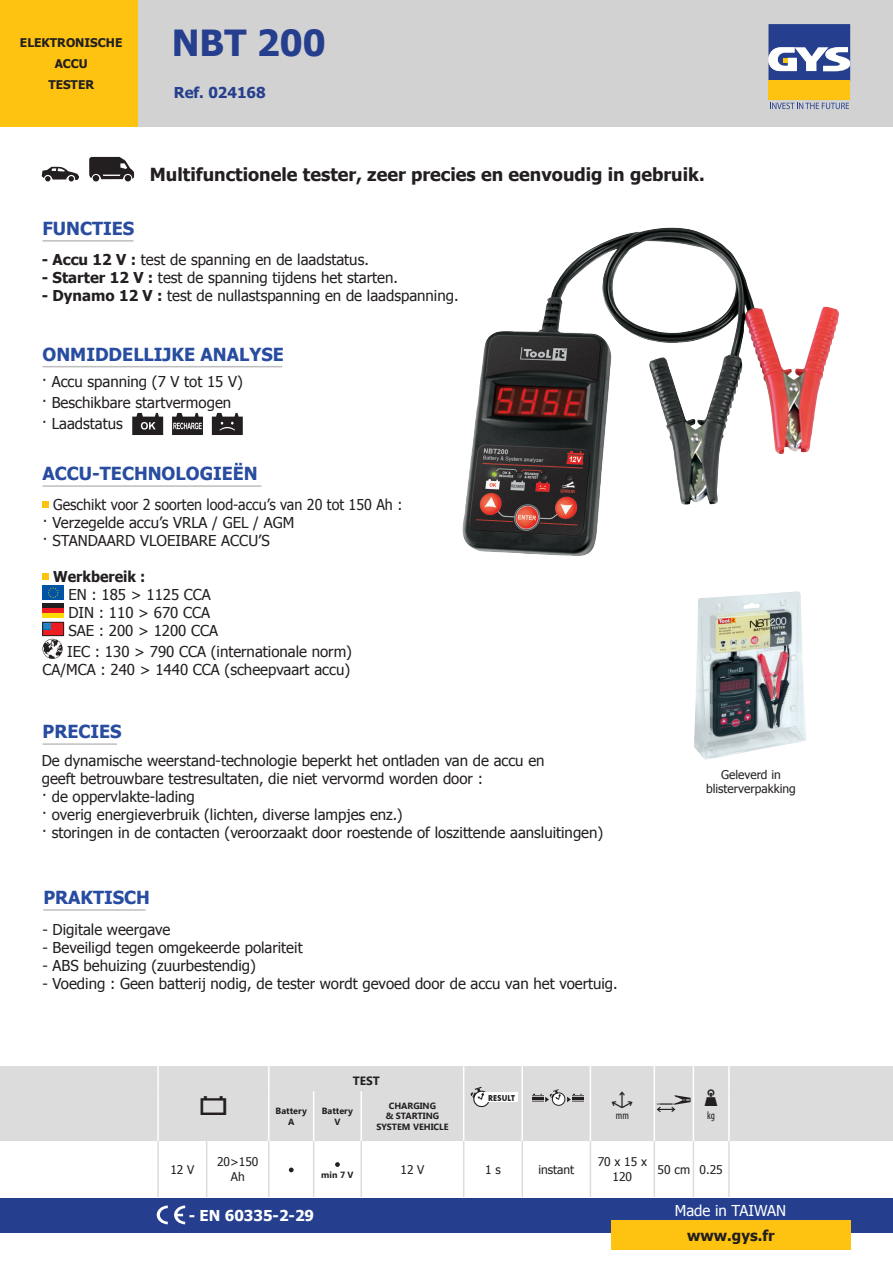
<style>
.page{position:relative;width:893px;height:1263px;background:#fff}
.page>*{position:absolute;margin:0;border:0;box-sizing:border-box;transform-origin:0 0}
.t1{font:700 36px "Tahoma";color:#253f8e}
.t2{font:700 18px "Tahoma";color:#274ca0}
.t3{font:700 18px "Tahoma";color:#231f20}
.t4{font:15px "Tahoma";color:#231f20}
.t5{font:15px "Tahoma";color:#231f20;scale:.95 1}
.t6{font:700 15px "Tahoma";color:#fff}
.t7{font:15px "Tahoma";color:#fff}
.t8{font:700 15px "Tahoma";color:#231f20;scale:.95 1}
.t9{font:700 15px "Tahoma";color:#253f8e}
.t10{font:700 15px "Tahoma";color:#231f20}
.t11{font:12px/14.4px "Tahoma";color:#231f20;text-align:center}
.t12{font:700 12px "Tahoma";color:#231f20}
.t13{font:700 12px "Segoe UI";color:#231f20}
.Normal_7pt_condensed{font:condensed 10.95px "Myriad Pro";color:#231f20;scale:.95 1}
.t14{font:700 9px/10.8px "Segoe UI";color:#231f20;text-align:center}
.t15{font:700 8.85px "Futura";color:#231f20;scale:.9 1}
.s1{font-weight:700}
</style>
<div class="page">
<div style="left:137px;top:0;width:756px;height:127px;background:#d2d2d2"></div>
<div style="left:0;top:1198px;width:893px;height:34px;background:#253f8e"></div>
<div style="left:768px;top:81px;width:82px;height:19px;background:#fec210"></div>
<svg style="left:768px;top:24px;width:82px;height:57px;background:#6575a9"></svg>
<svg style="left:770px;top:103px;width:79px;height:6px"></svg>
<div style="left:0;top:0;width:137px;height:127px;background:#fec210"></div>
<div style="left:611px;top:1220px;width:239px;height:30px;background:#fec210"></div>
<div style="left:0;top:1066px;width:893px;height:75px;background:#dcdcdc"></div>
<hr style="left:157px;top:1066px;width:2px;height:25px;background:#fff">
<hr style="left:268px;top:1066px;width:2px;height:25px;background:#fff">
<svg style="left:463px;top:1066px;width:1px;height:25px"></svg>
<hr style="left:521px;top:1066px;width:2px;height:25px;background:#fff">
<svg style="left:590px;top:1066px;width:1px;height:25px"></svg>
<hr style="left:728px;top:1066px;width:2px;height:25px;background:#fff">
<hr style="left:157px;top:1091px;width:2px;height:50px;background:#fff">
<hr style="left:268px;top:1091px;width:2px;height:50px;background:#fff">
<hr style="left:313px;top:1091px;width:1px;height:50px;background:#fff">
<hr style="left:360px;top:1091px;width:2px;height:50px;background:#fff">
<hr style="left:463px;top:1091px;width:1px;height:50px;background:#fff">
<hr style="left:521px;top:1091px;width:2px;height:50px;background:#fff">
<hr style="left:590px;top:1091px;width:1px;height:50px;background:#fff">
<hr style="left:654px;top:1091px;width:1px;height:50px;background:#fff">
<hr style="left:693px;top:1091px;width:1px;height:50px;background:#fff">
<hr style="left:728px;top:1091px;width:2px;height:50px;background:#fff">
<hr style="left:157px;top:1141px;width:2px;height:56px;background:#dcdcdc">
<hr style="left:728px;top:1141px;width:2px;height:56px;background:#dcdcdc">
<svg style="left:470px;top:1087px;width:19px;height:20px"></svg>
<div style="left:484px;top:1092px;width:34px;height:10px;background:#fff"></div>
<svg style="left:531px;top:1089px;width:53px;height:17px"></svg>
<svg style="left:654px;top:1066px;width:40px;height:46px"></svg>
<svg style="left:206px;top:1141px;width:488px;height:56px"></svg>
<svg style="left:157px;top:1205px;width:11px;height:19px"></svg>
<svg style="left:174px;top:1205px;width:11px;height:19px"></svg>
<svg style="left:42px;top:167px;width:37px;height:14px"></svg>
<svg style="left:89px;top:157px;width:45px;height:24px"></svg>
<svg style="left:43px;top:501px;width:6px;height:6px"></svg>
<svg style="left:43px;top:573px;width:6px;height:6px"></svg>
<div style="left:43px;top:586px;width:21px;height:14px;background:#0353a5"></div>
<svg style="left:48px;top:587px;width:11px;height:11px"></svg>
<hr style="left:43px;top:604px;width:21px;height:4px;background:#231f20">
<div style="left:43px;top:613px;width:21px;height:5px;background:#ffdc01"></div>
<div style="left:43px;top:608px;width:21px;height:5px;background:#ee1d23"></div>
<svg style="left:43px;top:622px;width:21px;height:37px"></svg>
<hr style="left:43px;top:240px;width:90px;height:2px;background:#bebebe">
<hr style="left:43px;top:485px;width:218px;height:2px;background:#bebebe">
<hr style="left:43px;top:743px;width:74px;height:2px;background:#bebebe">
<hr style="left:43px;top:366px;width:239px;height:1px;background:#bebebe">
<svg style="left:132px;top:413px;width:31px;height:22px"></svg>
<svg style="left:172px;top:413px;width:31px;height:22px"></svg>
<svg style="left:212px;top:413px;width:31px;height:22px"></svg>
<hr style="left:43px;top:909px;width:103px;height:2px;background:#bebebe">
<img style="left:462px;top:232px;width:276px;height:324px">
<img style="left:694px;top:591px;width:112px;height:169px">
<p class="t12" style="left:20px;top:34px;width:104px">ELEKTRONISCHE</p>
<p class="t1" style="left:172px;top:18px;width:155px">NBT 200</p>
<p class="t12" style="left:55px;top:55px;width:35px">ACCU</p>
<p class="t12" style="left:48px;top:76px;width:47px">TESTER</p>
<p class="t9" style="left:174px;top:82px;width:93px">Ref. 024168</p>
<p class="t3" style="left:150px;top:162px;width:556px">Multifunctionele tester, zeer precies en eenvoudig in gebruik.</p>
<p class="t2" style="left:43px;top:216px;width:93px">FUNCTIES</p>
<p class="t4" style="left:42px;top:249px;width:329px"><span class="s1">- Accu 12 V :</span> test de spanning en de laadstatus.</p>
<p class="t4" style="left:42px;top:267px;width:358px"><span class="s1">- Starter 12 V :</span> test de spanning tijdens het starten.</p>
<p class="t4" style="left:42px;top:285px;width:418px"><span class="s1">- Dynamo 12 V :</span> test de nullastspanning en de laadspanning.</p>
<p class="t2" style="left:43px;top:341px;width:243px">ONMIDDELLIJKE ANALYSE</p>
<p class="t4" style="left:42px;top:371px;width:203px">· Accu spanning (7 V tot 15 V)</p>
<p class="t4" style="left:42px;top:392px;width:191px">· Beschikbare startvermogen</p>
<p class="t4" style="left:42px;top:413px;width:83px">· Laadstatus</p>
<p class="t2" style="left:43px;top:461px;width:217px">ACCU-TECHNOLOGIEËN</p>
<p class="t5" style="left:53px;top:494px;width:369px">Geschikt voor 2 soorten lood-accu’s van 20 tot 150 Ah :</p>
<p class="t4" style="left:43px;top:512px;width:253px">· Verzegelde accu’s VRLA / GEL / AGM</p>
<p class="t4" style="left:43px;top:530px;width:229px">· STANDAARD VLOEIBARE ACCU’S</p>
<p class="t8" style="left:53px;top:566px;width:99px">Werkbereik :</p>
<p class="t4" style="left:68px;top:584px;width:144px">EN : 185 &gt; 1125 CCA</p>
<p class="t4" style="left:68px;top:602px;width:143px">DIN : 110 &gt; 670 CCA</p>
<p class="t4" style="left:68px;top:620px;width:151px">SAE : 200 &gt; 1200 CCA</p>
<p class="t4" style="left:67px;top:641px;width:286px">IEC : 130 &gt; 790 CCA (internationale norm)</p>
<p class="t4" style="left:43px;top:659px;width:309px">CA/MCA : 240 &gt; 1440 CCA (scheepvaart accu)</p>
<p class="t2" style="left:43px;top:719px;width:81px">PRECIES</p>
<p class="t4" style="left:42px;top:750px;width:504px">De dynamische weerstand-technologie beperkt het ontladen van de accu en</p>
<p class="t4" style="left:42px;top:768px;width:443px">geeft betrouwbare testresultaten, die niet vervormd worden door :</p>
<p class="t4" style="left:42px;top:786px;width:155px">· de oppervlakte-lading</p>
<p class="t4" style="left:42px;top:804px;width:362px">· overig energieverbruik (lichten, diverse lampjes enz.)</p>
<p class="t4" style="left:42px;top:822px;width:563px">· storingen in de contacten (veroorzaakt door roestende of loszittende aansluitingen)</p>
<p class="t2" style="left:43px;top:885px;width:108px">PRAKTISCH</p>
<p class="t4" style="left:43px;top:919px;width:129px">- Digitale weergave</p>
<p class="t4" style="left:43px;top:937px;width:262px">- Beveiligd tegen omgekeerde polariteit</p>
<p class="t4" style="left:43px;top:955px;width:215px">- ABS behuizing (zuurbestendig)</p>
<p class="t4" style="left:43px;top:973px;width:577px">- Voeding : Geen batterij nodig, de tester wordt gevoed door de accu van het voertuig.</p>
<p class="t13" style="left:353px;top:1072px;width:29px">TEST</p>
<p class="t11" style="left:706px;top:766px;width:91px">Geleverd in blisterverpakking</p>
<p class="t14" style="left:276px;top:1105px;width:33px">Battery<br>A</p>
<p class="t14" style="left:322px;top:1105px;width:33px">Battery<br>V</p>
<p class="t14" style="left:389px;top:1099px;width:49px">CHARGING</p>
<p class="t14" style="left:386px;top:1110px;width:55px">&amp; STARTING</p>
<p class="t14" style="left:376px;top:1121px;width:74px">SYSTEM VEHICLE</p>
<p class="t15" style="left:488px;top:1092px;width:31px">RESULT</p>
<p class="Normal_7pt_condensed" style="left:616px;top:1109px;width:15px">mm</p>
<p class="Normal_7pt_condensed" style="left:707px;top:1109px;width:10px">kg</p>
<p class="t11" style="left:170px;top:1161px;width:26px">12 V</p>
<p class="t11" style="left:217px;top:1154px;width:43px">20&gt;150<br>Ah</p>
<p class="t14" style="left:321px;top:1169px;width:34px">min 7 V</p>
<p class="t11" style="left:400px;top:1161px;width:26px">12 V</p>
<p class="t11" style="left:485px;top:1161px;width:17px">1 s</p>
<p class="t11" style="left:538px;top:1161px;width:37px">instant</p>
<p class="t11" style="left:598px;top:1154px;width:51px">70 x 15 x<br>120</p>
<p class="t11" style="left:658px;top:1161px;width:34px">50 cm</p>
<p class="t11" style="left:699px;top:1161px;width:25px">0.25</p>
<p class="t6" style="left:189px;top:1205px;width:127px">- EN 60335-2-29</p>
<p class="t7" style="left:675px;top:1200px;width:113px">Made in TAIWAN</p>
<p class="t10" style="left:687px;top:1225px;width:89px">www.gys.fr</p>
</div>
